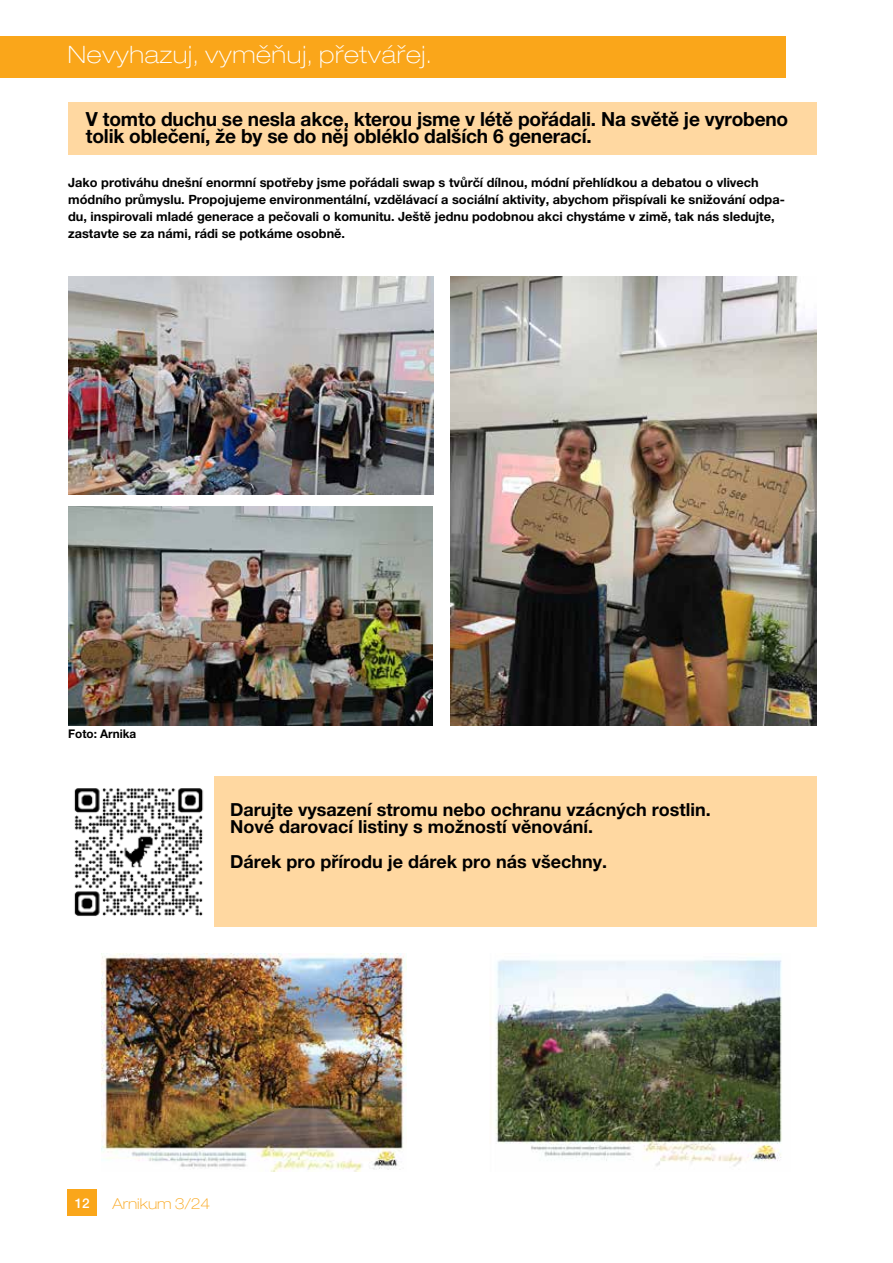
<style>
.page{position:relative;width:893px;height:1263px;background:#fff}
.page>*{position:absolute;margin:0;border:0;box-sizing:border-box;transform-origin:0 0}
.t1{font:100 expanded 24px "Helvetica Neue LT Pro";letter-spacing:.03em;color:#fff}
.t2{font:700 19.5px/17.2px "Helvetica Neue LT Pro";letter-spacing:-.01em;color:#000}
.t3{font:700 18px/17px "Helvetica Neue LT Pro";color:#000}
.t4{font:100 expanded 15px "Helvetica Neue LT Pro";color:#faa61a}
.t5{font:500 13.5px "Helvetica Neue LT Pro";color:#fff}
.t6{font:700 12.75px/17px "Helvetica Neue LT Pro";color:#000}
.t7{font:700 12px "Helvetica Neue LT Pro";color:#000}
</style>
<div class="page">
<div style="left:68px;top:776px;width:749px;height:151px;background:#ffd8a1"></div>
<div style="left:68px;top:1189px;width:29px;height:27px;background:#faa61a"></div>
<div style="left:0;top:37px;width:786px;height:41px;background:#faa61a"></div>
<div style="left:68px;top:102px;width:748px;height:53px;background:#ffd8a1"></div>
<img style="left:69px;top:276px;width:364px;height:218px">
<img style="left:450px;top:276px;width:366px;height:449px">
<img style="left:68px;top:507px;width:365px;height:218px">
<img style="left:102px;top:953px;width:305px;height:218px">
<img style="left:68px;top:776px;width:145px;height:151px">
<img style="left:490px;top:958px;width:292px;height:209px">
<h1 class="t1" style="left:68px;top:40px;width:365px">Nevyhazuj, vyměňuj, přetvářej.</h1>
<h2 class="t2" style="left:86px;top:110px;width:704px">V tomto duchu se nesla akce, kterou jsme v létě pořádali. Na světě je vyrobeno tolik oblečení, že by se do něj obléklo dalších 6 generací.</h2>
<p class="t6" style="left:68px;top:174px;width:718px">Jako protiváhu dnešní enormní spotřeby jsme pořádali swap s tvůrčí dílnou, módní přehlídkou a debatou o vlivech módního průmyslu. Propojujeme environmentální, vzdělávací a sociální aktivity, abychom přispívali ke snižování odpa&shy;du, inspirovali mladé generace a pečovali o komunitu. Ještě jednu podobnou akci chystáme v zimě, tak nás sledujte, zastavte se za námi, rádi se potkáme osobně.</p>
<p class="t7" style="left:68px;top:726px;width:70px">Foto: Arnika</p>
<h3 class="t3" style="left:230px;top:801px;width:482px">Darujte vysazení stromu nebo ochranu vzácných rostlin.<br>Nové darovací listiny s možností věnování.</h3>
<h3 class="t3" style="left:230px;top:852px;width:379px">Dárek pro přírodu je dárek pro nás všechny.</h3>
<p class="t5" style="left:75px;top:1195px;width:17px">12</p>
<p class="t4" style="left:112px;top:1194px;width:99px">Arnikum 3/24</p>
</div>
